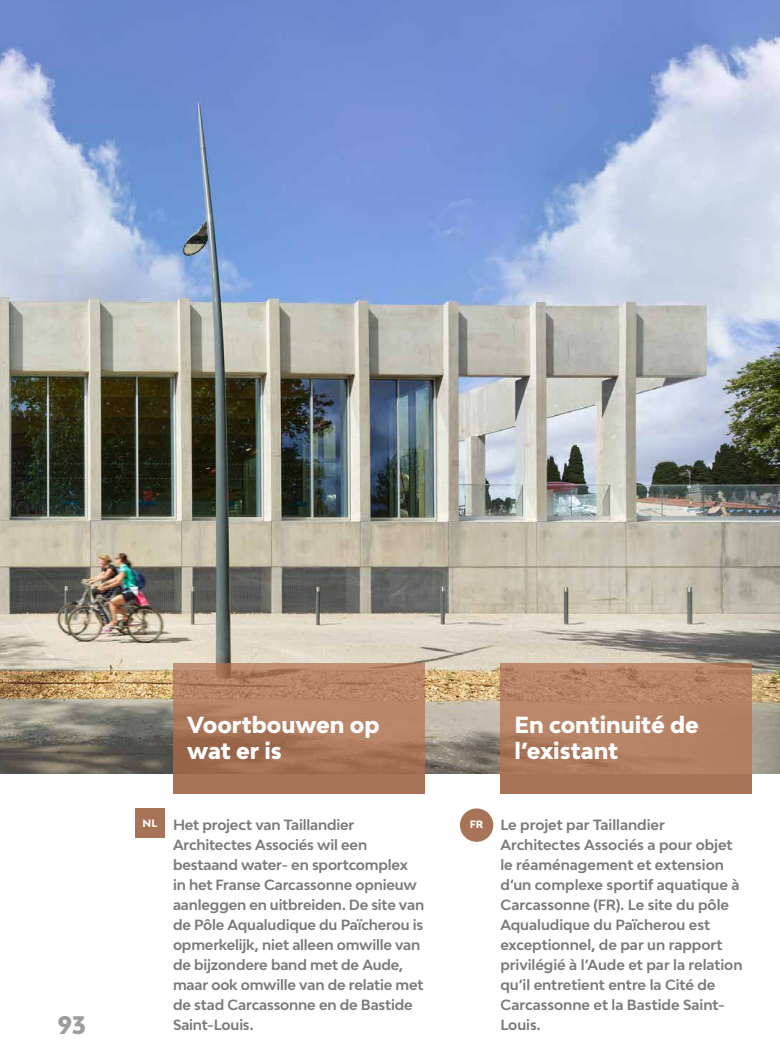
<style>
.page{position:relative;width:780px;height:1063px;background:#fff}
.page>*{position:absolute;margin:0;border:0;box-sizing:border-box;transform-origin:0 0}
.t1{font:800 24px "Bw Modelica";color:#9d9d9c}
.t2{font:800 22px/26.4px "Bw Modelica";color:#fff}
.t3{font:700 14px/20px "Bw Modelica";letter-spacing:-.01em;color:#7c7b7b}
.t4{font:800 10px "Bw Modelica";color:#fff}
</style>
<div class="page">
<img style="left:0;top:0;width:780px;height:773px">
<svg style="left:173px;top:663px;width:251px;height:130px;background:#af7b5f"></svg>
<svg style="left:500px;top:663px;width:251px;height:130px;background:#b48064"></svg>
<div style="left:460px;top:808px;width:33px;height:34px;background:#a87458;border-radius:50%"></div>
<div style="left:135px;top:809px;width:29px;height:29px;background:#a87458"></div>
<h1 class="t1" style="left:58px;top:1010px;width:30px">93</h1>
<h2 class="t2" style="left:187px;top:711px;width:194px">Voortbouwen op wat er is</h2>
<h2 class="t2" style="left:514px;top:711px;width:186px">En continuité de l’existant</h2>
<p class="t3" style="left:173px;top:815px;width:253px">Het project van Taillandier<br>Architectes Associés wil een bestaand water- en sportcomplex<br>in het Franse Carcassonne opnieuw aanleggen en uitbreiden. De site van de Pôle Aqualudique du Païcherou is opmerkelijk, niet alleen omwille van de bijzondere band met de Aude, maar ook omwille van de relatie met de stad Carcassonne en de Bastide<br>Saint-Louis.</p>
<p class="t3" style="left:500px;top:815px;width:244px">Le projet par Taillandier<br>Architectes Associés a pour objet le réaménagement et extension d’un complexe sportif aquatique à<br>Carcassonne (FR). Le site du pôle<br>Aqualudique du Païcherou est exceptionnel, de par un rapport privilégié à l’Aude et par la relation qu’il entretient entre la Cité de<br>Carcassonne et la Bastide Saint-<br>Louis.</p>
<p class="t4" style="left:142px;top:817px;width:16px">NL</p>
<p class="t4" style="left:470px;top:818px;width:15px">FR</p>
</div>
